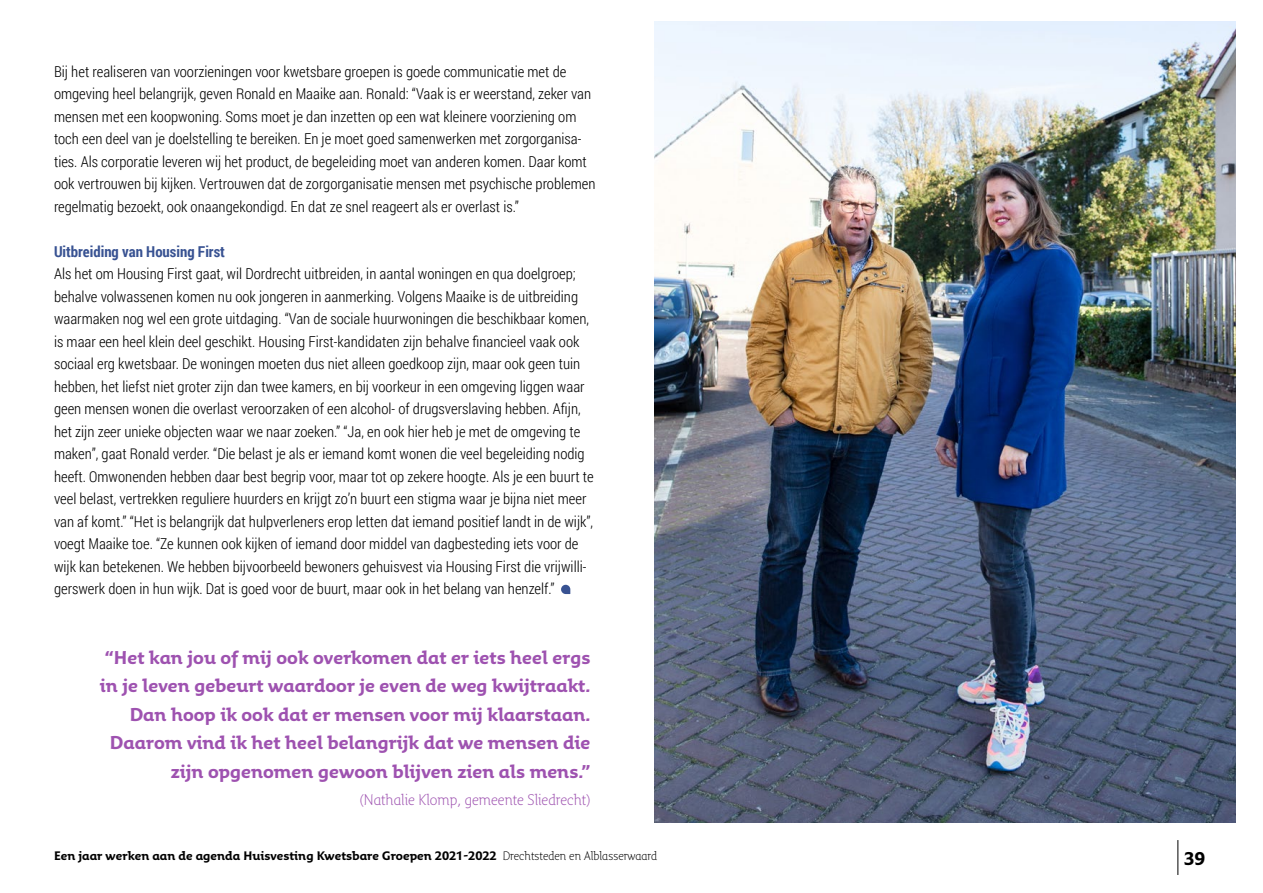
<style>
.page{position:relative;width:1263px;height:893px;background:#fff}
.page>*{position:absolute;margin:0;border:0;box-sizing:border-box;transform-origin:0 0}
.t1{font:700 18px/28.5px "Fresco Inf Sans";color:#9e52b0;text-align:right}
.t2{font:700 18px "Fresco Inf Sans";color:#000}
.t3{font:300 15px/22.5px "Roboto Condensed";color:#000}
.t4{font:300 15px "Fresco Inf Sans";color:#9e52b0}
.t5{font:700 15px "Roboto Condensed";color:#385292}
.t6{font:700 12px "Fresco Inf Sans";color:#000}
.s1{font-weight:300}
</style>
<div class="page">
<hr style="left:1177px;top:840px;width:1px;height:35px;background:#000">
<svg style="left:561px;top:585px;width:9px;height:9px"></svg>
<img style="left:655px;top:21px;width:580px;height:802px">
<p class="t3" style="left:54px;top:59px;width:543px">Bij het realiseren van voorzieningen voor kwetsbare groepen is goede communicatie met de omgeving heel belangrijk, geven Ronald en Maaike aan. Ronald: “Vaak is er weerstand, zeker van mensen met een koopwoning. Soms moet je dan inzetten op een wat kleinere voorziening om toch een deel van je doelstelling te bereiken. En je moet goed samenwerken met zorgorganisa&shy;ties. Als corporatie leveren wij het product, de begeleiding moet van anderen komen. Daar komt ook vertrouwen bij kijken. Vertrouwen dat de zorgorganisatie mensen met psychische problemen regelmatig bezoekt, ook onaangekondigd. En dat ze snel reageert als er overlast is.”</p>
<p class="t5" style="left:54px;top:241px;width:173px">Uitbreiding van Housing First</p>
<p class="t3" style="left:54px;top:262px;width:537px">Als het om Housing First gaat, wil Dordrecht uitbreiden, in aantal woningen en qua doelgroep; behalve volwassenen komen nu ook jongeren in aanmerking. Volgens Maaike is de uitbreiding waarmaken nog wel een grote uitdaging. “Van de sociale huurwoningen die beschikbaar komen,</p>
<p class="t3" style="left:54px;top:329px;width:527px">is maar een heel klein deel geschikt. Housing First-kandidaten zijn behalve financieel vaak ook</p>
<p class="t3" style="left:54px;top:352px;width:532px">sociaal erg kwetsbaar. De woningen moeten dus niet alleen goedkoop zijn, maar ook geen tuin hebben, het liefst niet groter zijn dan twee kamers, en bij voorkeur in een omgeving liggen waar</p>
<p class="t3" style="left:54px;top:397px;width:528px">geen mensen wonen die overlast veroorzaken of een alcohol- of drugsverslaving hebben. Afijn,</p>
<p class="t3" style="left:54px;top:419px;width:541px">het zijn zeer unieke objecten waar we naar zoeken.” “Ja, en ook hier heb je met de omgeving te maken”, gaat Ronald verder. “Die belast je als er iemand komt wonen die veel begeleiding nodig heeft. Omwonenden hebben daar best begrip voor, maar tot op zekere hoogte. Als je een buurt te veel belast, vertrekken reguliere huurders en krijgt zo’n buurt een stigma waar je bijna niet meer van af komt.” “Het is belangrijk dat hulpverleners erop letten dat iemand positief landt in de wijk”, voegt Maaike toe. “Ze kunnen ook kijken of iemand door middel van dagbesteding iets voor de wijk kan betekenen. We hebben bijvoorbeeld bewoners gehuisvest via Housing First die vrijwilli&shy;gerswerk doen in hun wijk. Dat is goed voor de buurt, maar ook in het belang van henzelf.”</p>
<p class="t1" style="left:100px;top:642px;width:492px">“Het kan jou of mij ook overkomen dat er iets heel ergs in je leven gebeurt waardoor je even de weg kwijtraakt.<br>Dan hoop ik ook dat er mensen voor mij klaarstaan.<br>Daarom vind ik het heel belangrijk dat we mensen die zijn opgenomen gewoon blijven zien als mens.”</p>
<p class="t4" style="left:360px;top:790px;width:232px">(Nathalie Klomp, gemeente Sliedrecht)</p>
<p class="t6" style="left:54px;top:848px;width:605px">Een jaar werken aan de agenda Huisvesting Kwetsbare Groepen 2021-2022 <span class="s1">Drechtsteden en Alblasserwaard</span></p>
<p class="t2" style="left:1184px;top:847px;width:23px">39</p>
</div>
